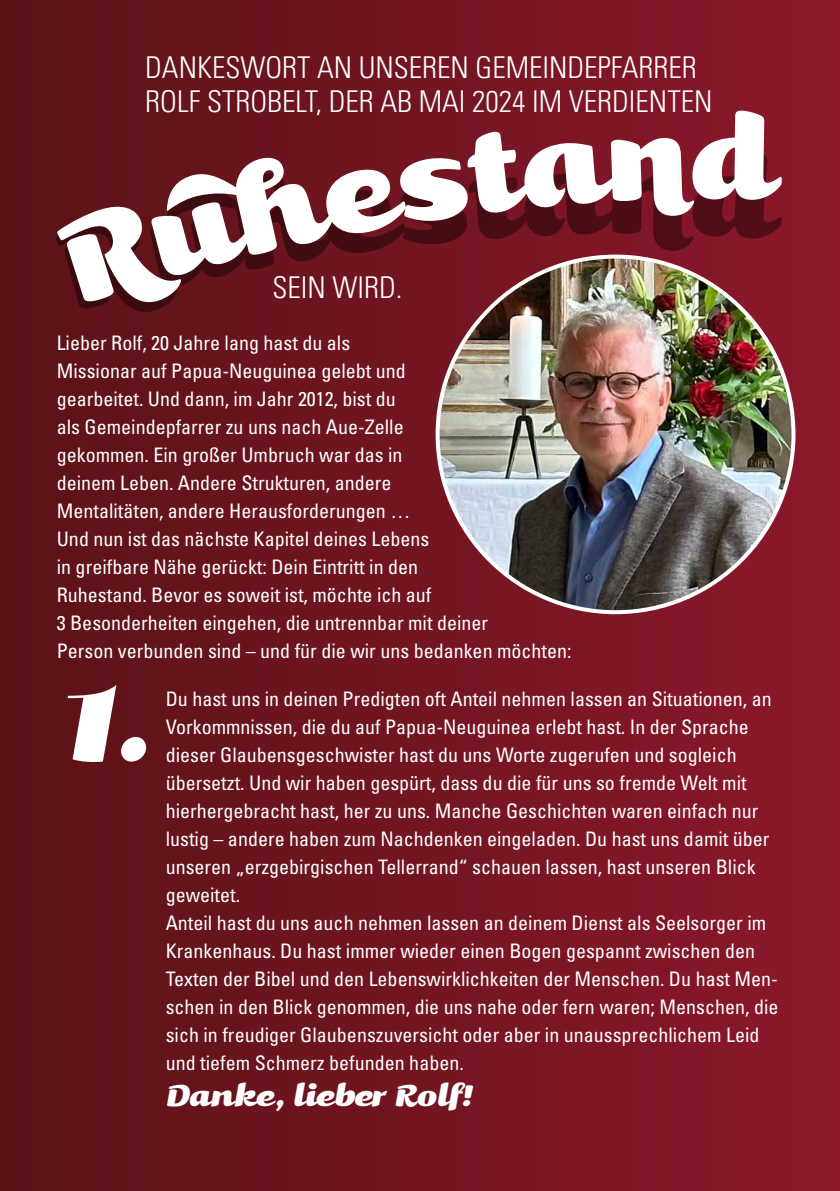
<style>
.page{position:relative;width:840px;height:1191px;background:#fff}
.page>*{position:absolute;margin:0;border:0;box-sizing:border-box;transform-origin:0 0}
.t1{font:italic 129.8px "Kari Display Pro";color:#fff}
.t2{font:italic 36px "Kari Pro";color:#fff}
.t3{font:300 condensed 30px/34px "Univers LT Std";color:#fff}
.t4{font:condensed 20px/28px "Univers LT Std";color:#fff}
</style>
<div class="page">
<div style="left:0;top:0;width:839px;height:1191px;background:linear-gradient(to right,#5a1217,#8d192d)"></div>
<img style="left:437px;top:256px;width:356px;height:356px;border-radius:178px">
<img style="left:55px;top:149px;width:726px;height:168px">
<svg style="left:57px;top:110px;width:724px;height:198px"></svg>
<h3 class="t3" style="left:145px;top:51px;width:568px">DANKESWORT AN UNSEREN GEMEINDEPFARRER<br>ROLF STROBELT, DER AB MAI 2024 IM VERDIENTEN</h3>
<h3 class="t3" style="left:272px;top:270px;width:131px">SEIN WIRD.</h3>
<p class="t4" style="left:57px;top:328px;width:516px">Lieber Rolf, 20 Jahre lang hast du als<br>Missionar auf Papua-Neuguinea gelebt und<br>gearbeitet. Und dann, im Jahr 2012, bist du<br>als Gemeindepfarrer zu uns nach Aue-Zelle<br>gekommen. Ein großer Umbruch war das in<br>deinem Leben. Andere Strukturen, andere<br>Mentalitäten, andere Herausforderungen …<br>Und nun ist das nächste Kapitel deines Lebens<br>in greifbare Nähe gerückt: Dein Eintritt in den<br>Ruhestand. Bevor es soweit ist, möchte ich auf<br>3 Besonderheiten eingehen, die untrennbar mit deiner<br>Person verbunden sind – und für die wir uns bedanken möchten:</p>
<h1 class="t1" style="left:57px;top:636px;width:96px">1.</h1>
<p class="t4" style="left:166px;top:684px;width:614px">Du hast uns in deinen Predigten oft Anteil nehmen lassen an Situationen, an Vorkommnissen, die du auf Papua-Neuguinea erlebt hast. In der Sprache dieser Glaubensgeschwister hast du uns Worte zugerufen und sogleich übersetzt. Und wir haben gespürt, dass du die für uns so fremde Welt mit hierhergebracht hast, her zu uns. Manche Geschichten waren einfach nur lustig – andere haben zum Nachdenken eingeladen. Du hast uns damit über unseren „erzgebirgischen Tellerrand“ schauen lassen, hast unseren Blick geweitet.<br>Anteil hast du uns auch nehmen lassen an deinem Dienst als Seelsorger im Krankenhaus. Du hast immer wieder einen Bogen gespannt zwischen den Texten der Bibel und den Lebenswirklichkeiten der Menschen. Du hast Men&shy;schen in den Blick genommen, die uns nahe oder fern waren; Menschen, die sich in freudiger Glaubenszuversicht oder aber in unaussprechlichem Leid und tiefem Schmerz befunden haben.</p>
<h2 class="t2" style="left:166px;top:1072px;width:306px">Danke, lieber Rolf!</h2>
</div>
